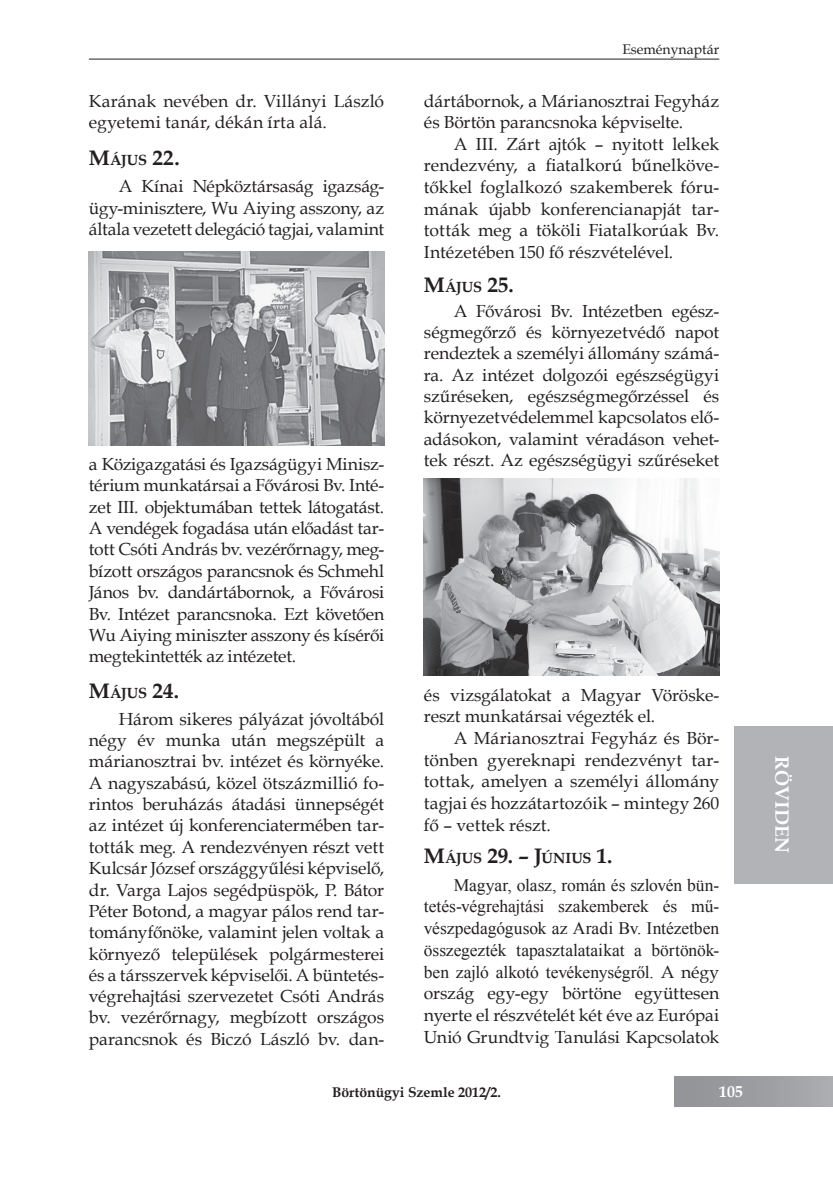
<style>
.page{position:relative;width:833px;height:1180px;background:#fff}
.page>*{position:absolute;margin:0;border:0;box-sizing:border-box;transform-origin:0 0}
.t1{font:700 21px "Book Antiqua";color:#231f20}
.t2{font:700 19.25px "Book Antiqua";color:#fff}
.t3{font:17.5px/21.3px "Book Antiqua";letter-spacing:-.005em;color:#231f20;text-align:justify}
.t4{font:17.5px/21.7px "Times New Roman";letter-spacing:-.005em;color:#231f20;text-align:justify}
.t5{font:17.5px/21px "Book Antiqua";letter-spacing:.015em;color:#231f20}
.t6{font:700 15.75px "Book Antiqua";color:#fff}
.t7{font:700 14.7px "Book Antiqua";letter-spacing:.005em;color:#231f20}
.t8{font:700 14px "Book Antiqua";color:#231f20}
.t9{font:14px "Book Antiqua";color:#231f20}
.s1{font-size:14.7px}
.s2{font-size:21px}
.s3{font-family:"Book Antiqua"}
</style>
<div class="page">
<div style="left:674px;top:1076px;width:158px;height:30px;background:linear-gradient(to right,#8f9194,#aaabaf)"></div>
<div style="left:734px;top:725px;width:98px;height:158px;background:#b2b3b7"></div>
<hr style="left:89px;top:59px;width:630px;height:1px;background:#231f20">
<img style="left:89px;top:251px;width:295px;height:195px">
<img style="left:424px;top:478px;width:295px;height:197px">
<p class="t5" style="left:89px;top:90px;width:297px">Karának nevében dr. Villányi László egyetemi tanár, dékán írta alá.</p>
<p class="t1" style="left:89px;top:144px;width:92px">M<span class="s1">ÁJUS</span> 22.</p>
<p class="t3" style="left:89px;top:175px;width:297px;text-indent:30px">A Kínai Népköztársaság igazság&shy;ügy-minisztere, Wu Aiying asszony, az általa vezetett delegáció tagjai, valamint</p>
<p class="t3" style="left:89px;top:453px;width:297px">a Közigazgatási és Igazságügyi Minisz&shy;térium munkatársai a Fővárosi Bv. Inté&shy;zet III. objektumában tettek látogatást.<br>A vendégek fogadása után előadást tar&shy;tott Csóti András bv. vezérőrnagy, meg&shy;bízott országos parancsnok és Schmehl János bv. dandártábornok, a Fővárosi Bv. Intézet parancsnoka. Ezt követően Wu Aiying miniszter asszony és kísérői megtekintették az intézetet.</p>
<p class="t1" style="left:89px;top:676px;width:92px">M<span class="s1">ÁJUS</span> 24.</p>
<p class="t3" style="left:89px;top:707px;width:297px;text-indent:30px">Három sikeres pályázat jóvoltából négy év munka után megszépült a márianosztrai bv. intézet és környéke.<br>A nagyszabású, közel ötszázmillió fo&shy;rintos beruházás átadási ünnepségét az intézet új konferenciatermében tar&shy;tották meg. A rendezvényen részt vett Kulcsár József országgyűlési képviselő, dr. Varga Lajos segédpüspök, P. Bátor Péter Botond, a magyar pálos rend tar&shy;tományfőnöke, valamint jelen voltak a környező települések polgármesterei és a társszervek képviselői. A büntetés&shy;végrehajtási szervezetet Csóti András bv. vezérőrnagy, megbízott országos parancsnok és Biczó László bv. dan-</p>
<p class="t9" style="left:622px;top:40px;width:98px">Eseménynaptár</p>
<p class="t3" style="left:424px;top:90px;width:297px">dártábornok, a Márianosztrai Fegyház és Börtön parancsnoka képviselte.</p>
<p class="t3" style="left:424px;top:132px;width:297px;text-indent:30px">A III. Zárt ajtók – nyitott lelkek rendezvény, a fiatalkorú bűnelköve&shy;tőkkel foglalkozó szakemberek fóru&shy;mának újabb konferencianapját tar&shy;tották meg a tököli Fiatalkorúak Bv.<br>Intézetében 150 fő részvételével.</p>
<p class="t1" style="left:424px;top:270px;width:91px">M<span class="s1">ÁJUS</span> 25.</p>
<p class="t3" style="left:424px;top:299px;width:297px;text-indent:30px">A Fővárosi Bv. Intézetben egész&shy;ségmegőrző és környezetvédő napot rendeztek a személyi állomány számá&shy;ra. Az intézet dolgozói egészségügyi szűréseken, egészségmegőrzéssel és környezetvédelemmel kapcsolatos elő&shy;adásokon, valamint véradáson vehet&shy;tek részt. Az egészségügyi szűréseket</p>
<p class="t3" style="left:424px;top:684px;width:297px">és vizsgálatokat a Magyar Vöröske&shy;reszt munkatársai végezték el.</p>
<p class="t3" style="left:424px;top:727px;width:297px;text-indent:30px">A Márianosztrai Fegyház és Bör&shy;tönben gyereknapi rendezvényt tar&shy;tottak, amelyen a személyi állomány tagjai és hozzátartozóik – mintegy 260 fő – vettek részt.</p>
<p class="t7" style="left:424px;top:848px;width:190px"><span class="s2">M</span>ÁJUS <span class="s2">29. – J</span>ÚNIUS <span class="s2">1.</span></p>
<p class="t4" style="left:424px;top:873px;width:297px;text-indent:30px">Magyar, olasz, román és szlovén bün&shy;tetés-végrehajtási szakemberek és mű&shy;vészpedagógusok az Aradi Bv. Intézetben összegezték tapasztalataikat a börtönök&shy;ben zajló alkotó tevékenységről. <span class="s3">A négy</span></p>
<p class="t3" style="left:424px;top:982px;width:297px;line-height:21.9px">ország egy-egy börtöne együttesen nyerte el részvételét két éve az Európai Unió Grundtvig Tanulási Kapcsolatok</p>
<p class="t8" style="left:332px;top:1082px;width:170px">Börtönügyi Szemle 2012/2.</p>
<p class="t6" style="left:719px;top:1081px;width:25px">105</p>
<p class="t2" style="left:795px;top:756px;width:98px;rotate:90deg">RÖVIDEN</p>
</div>
